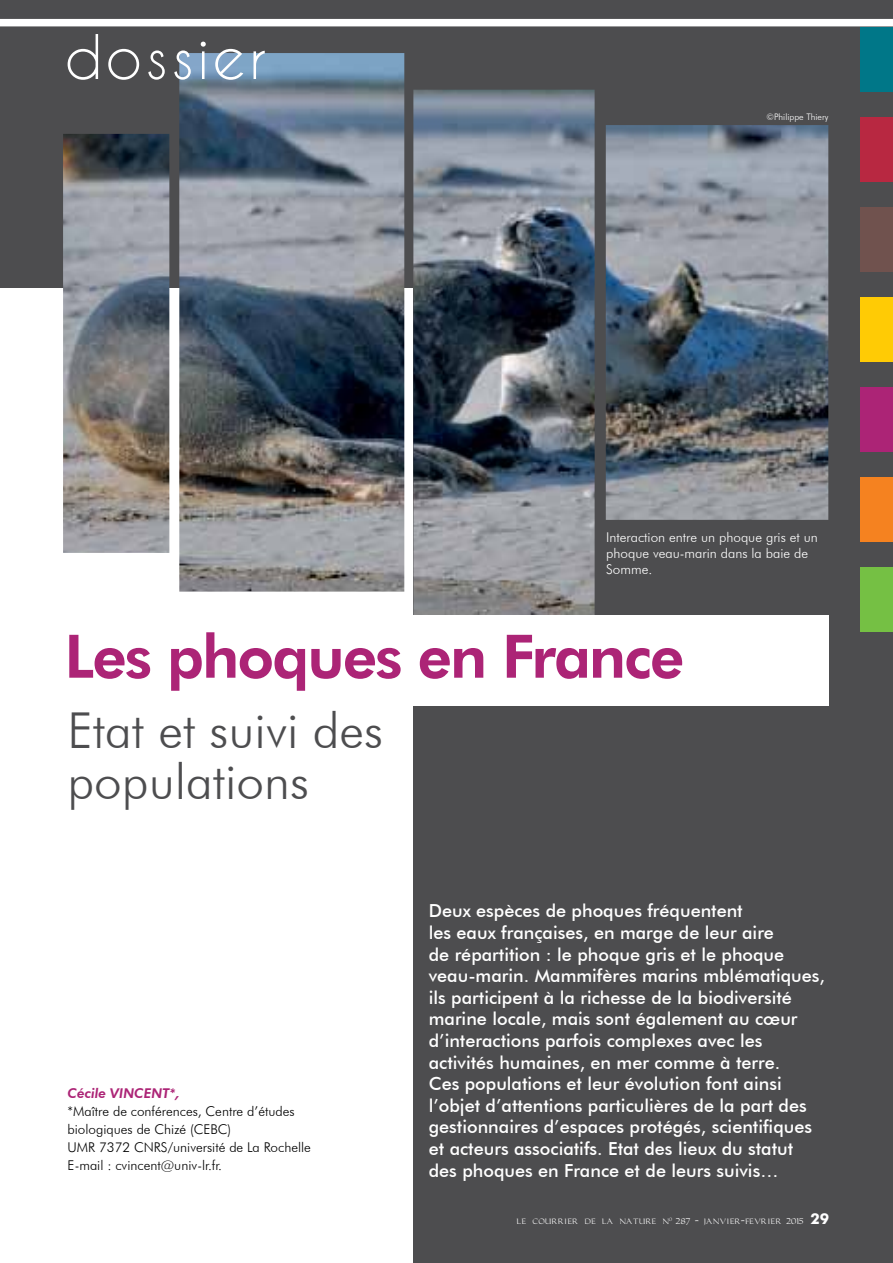
<style>
.page{position:relative;width:893px;height:1263px;background:#fff}
.page>*{position:absolute;margin:0;border:0;box-sizing:border-box;transform-origin:0 0}
.t1{font:800 60px "Futura BT";letter-spacing:-.03em;color:#ac2476}
.t2{font:57.6px "Caviar Dreams";letter-spacing:.06em;color:#fff}
.t3{font:300 49.5px/51px "Futura BT";color:#4d4d4f}
.t4{font:500 18px/21.6px "Futura BT";color:#fff}
.t5{font:300 13.5px/18px "Futura BT";color:#000}
.t6{font:300 13.5px/16.2px "Futura BT";color:#fff}
.t7{font:italic 800 13.5px "Futura BT";color:#ac2476}
.t8{font:12px "Carolus Roman Font";color:#fff}
.t9{font:300 9px "Futura BT";color:#fff}
.s1{font-size:9px}
.s2{font-family:"Futura BT";font-weight:700;font-size:15px}
</style>
<div class="page">
<div style="left:413px;top:288px;width:480px;height:975px;background:#4d4d4f"></div>
<div style="left:0;top:0;width:893px;height:288px;background:#4d4d4f"></div>
<img style="left:63px;top:53px;width:765px;height:562px">
<div style="left:860px;top:567px;width:33px;height:64px;background:#75c044"></div>
<div style="left:860px;top:27px;width:33px;height:64px;background:#078"></div>
<div style="left:860px;top:117px;width:33px;height:64px;background:#b82841"></div>
<div style="left:860px;top:207px;width:33px;height:64px;background:#70524e"></div>
<div style="left:860px;top:297px;width:33px;height:64px;background:#ffcb05"></div>
<div style="left:860px;top:387px;width:33px;height:64px;background:#ac2476"></div>
<div style="left:860px;top:477px;width:33px;height:64px;background:#f58220"></div>
<div style="left:0;top:19px;width:893px;height:7px;background:#fff"></div>
<div style="left:64px;top:615px;width:765px;height:90px;background:#fff"></div>
<h2 class="t2" style="left:64px;top:23px;width:204px">dossier</h2>
<p class="t9" style="left:767px;top:111px;width:63px">©Philippe Thiery</p>
<p class="t6" style="left:606px;top:529px;width:213px">Interaction entre un phoque gris et un phoque veau-marin dans la baie de<br>Somme.</p>
<h1 class="t1" style="left:64px;top:620px;width:621px">Les phoques en France</h1>
<h3 class="t3" style="left:68px;top:704px;width:317px">Etat et suivi des populations</h3>
<p class="t7" style="left:68px;top:1085px;width:114px">Cécile VINCENT*,</p>
<p class="t5" style="left:68px;top:1102px;width:245px">*Maître de conférences, Centre d’études biologiques de Chizé (CEBC)<br>UMR 7372 CNRS/université de La Rochelle E-mail : cvincent@univ-lr.fr.</p>
<p class="t4" style="left:429px;top:900px;width:398px">Deux espèces de phoques fréquentent<br>les eaux françaises, en marge de leur aire<br>de répartition : le phoque gris et le phoque veau-marin. Mammifères marins mblématiques, ils participent à la richesse de la biodiversité marine locale, mais sont également au cœur d’interactions parfois complexes avec les activités humaines, en mer comme à terre.<br>Ces populations et leur évolution font ainsi l’objet d’attentions particulières de la part des gestionnaires d’espaces protégés, scientifiques et acteurs associatifs. Etat des lieux du statut des phoques en France et de leurs suivis…</p>
<p class="t8" style="left:517px;top:1215px;width:314px">le courrier de la nature n<sup>0</sup> <span class="s1">287</span> - janvier-fevrier <span class="s1">2015’</span> <span class="s2">29</span></p>
</div>
